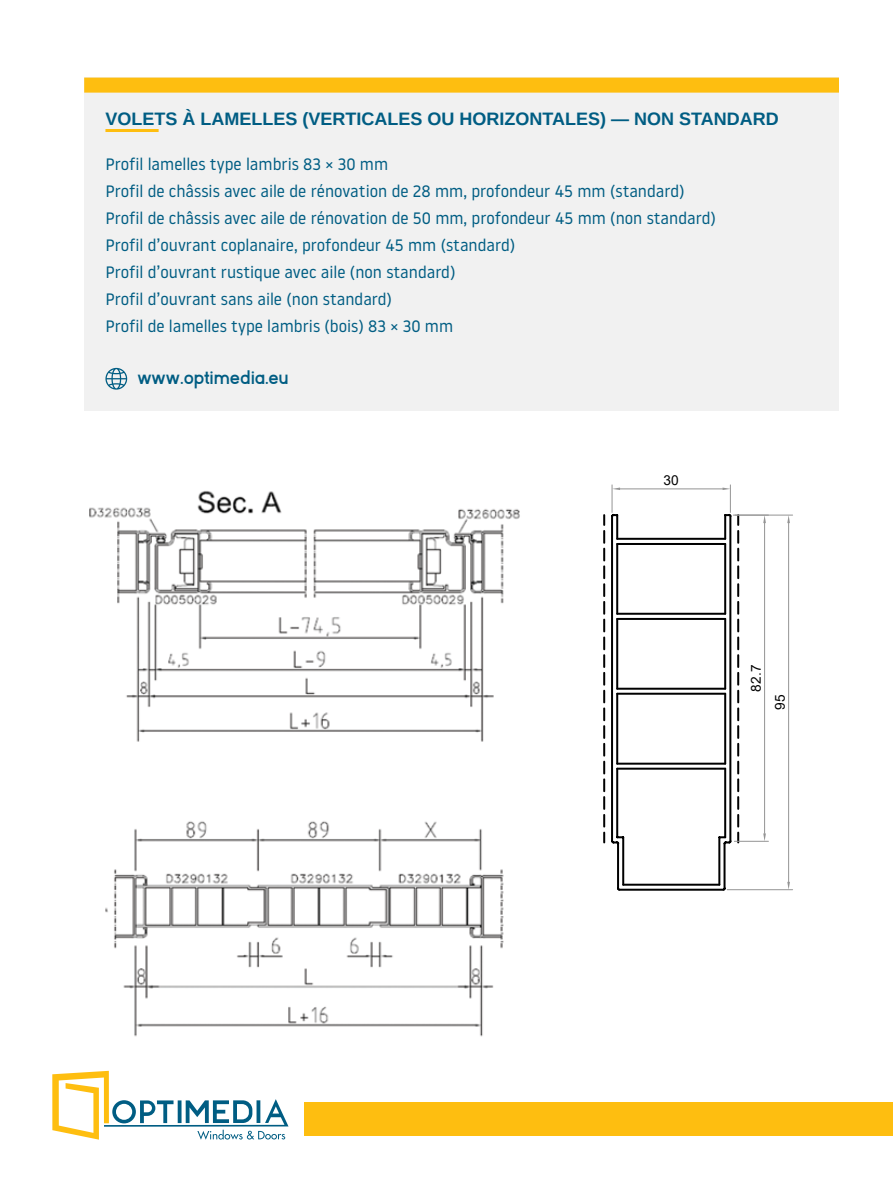
<style>
.page{position:relative;width:893px;height:1191px;background:#fff}
.page>*{position:absolute;margin:0;border:0;box-sizing:border-box;transform-origin:0 0}
.t1{font:700 19.5px "Kayak Sans";color:#005d83}
.t2{font:700 18px "Arimo";color:#005d83}
.t3{font:16.5px/27px "Noway";color:#005d83}
.t4{font:13.65px "Arial";color:#000}
</style>
<div class="page">
<svg style="left:52px;top:1070px;width:237px;height:69px"></svg>
<div style="left:304px;top:1102px;width:589px;height:33px;background:#febe10"></div>
<img style="left:90px;top:490px;width:430px;height:547px">
<div style="left:84px;top:78px;width:755px;height:333px;background:#f1f1f1"></div>
<hr style="left:105px;top:129px;width:54px;height:3px;background:#febe10">
<div style="left:84px;top:78px;width:755px;height:15px;background:#febe10"></div>
<svg style="left:105px;top:368px;width:22px;height:21px"></svg>
<hr style="left:620px;top:488px;width:102px;height:1px;background:#949494">
<svg style="left:611px;top:485px;width:9px;height:27px"></svg>
<svg style="left:603px;top:513px;width:137px;height:378px"></svg>
<hr style="left:733px;top:514px;width:35px;height:1px;background:#949494">
<hr style="left:734px;top:840px;width:34px;height:1px;background:#949494">
<hr style="left:764px;top:523px;width:1px;height:310px;background:#949494">
<svg style="left:763px;top:515px;width:3px;height:8px"></svg>
<svg style="left:763px;top:833px;width:3px;height:8px"></svg>
<hr style="left:735px;top:514px;width:58px;height:1px;background:#949494">
<hr style="left:727px;top:889px;width:66px;height:1px;background:#949494">
<hr style="left:788px;top:523px;width:1px;height:359px;background:#949494">
<svg style="left:787px;top:515px;width:3px;height:8px"></svg>
<svg style="left:787px;top:882px;width:3px;height:7px"></svg>
<svg style="left:717px;top:485px;width:15px;height:406px"></svg>
<p class="t2" style="left:105px;top:106px;width:675px">VOLETS À LAMELLES (VERTICALES OU HORIZONTALES) — NON STANDARD</p>
<p class="t3" style="left:105px;top:150px;width:612px">Profil lamelles type lambris 83 × 30 mm<br>Profil de châssis avec aile de rénovation de 28 mm, profondeur 45 mm (standard)<br>Profil de châssis avec aile de rénovation de 50 mm, profondeur 45 mm (non standard)<br>Profil d’ouvrant coplanaire, profondeur 45 mm (standard)<br>Profil d’ouvrant rustique avec aile (non standard)<br>Profil d’ouvrant sans aile (non standard)<br>Profil de lamelles type lambris (bois) 83 × 30 mm</p>
<p class="t1" style="left:137px;top:367px;width:153px">www.optimedia.eu</p>
<p class="t4" style="left:664px;top:471px;width:17px">30</p>
<p class="t4" style="left:746px;top:691px;width:28px;rotate:-90deg">82.7</p>
<p class="t4" style="left:771px;top:710px;width:17px;rotate:-90deg">95</p>
</div>
